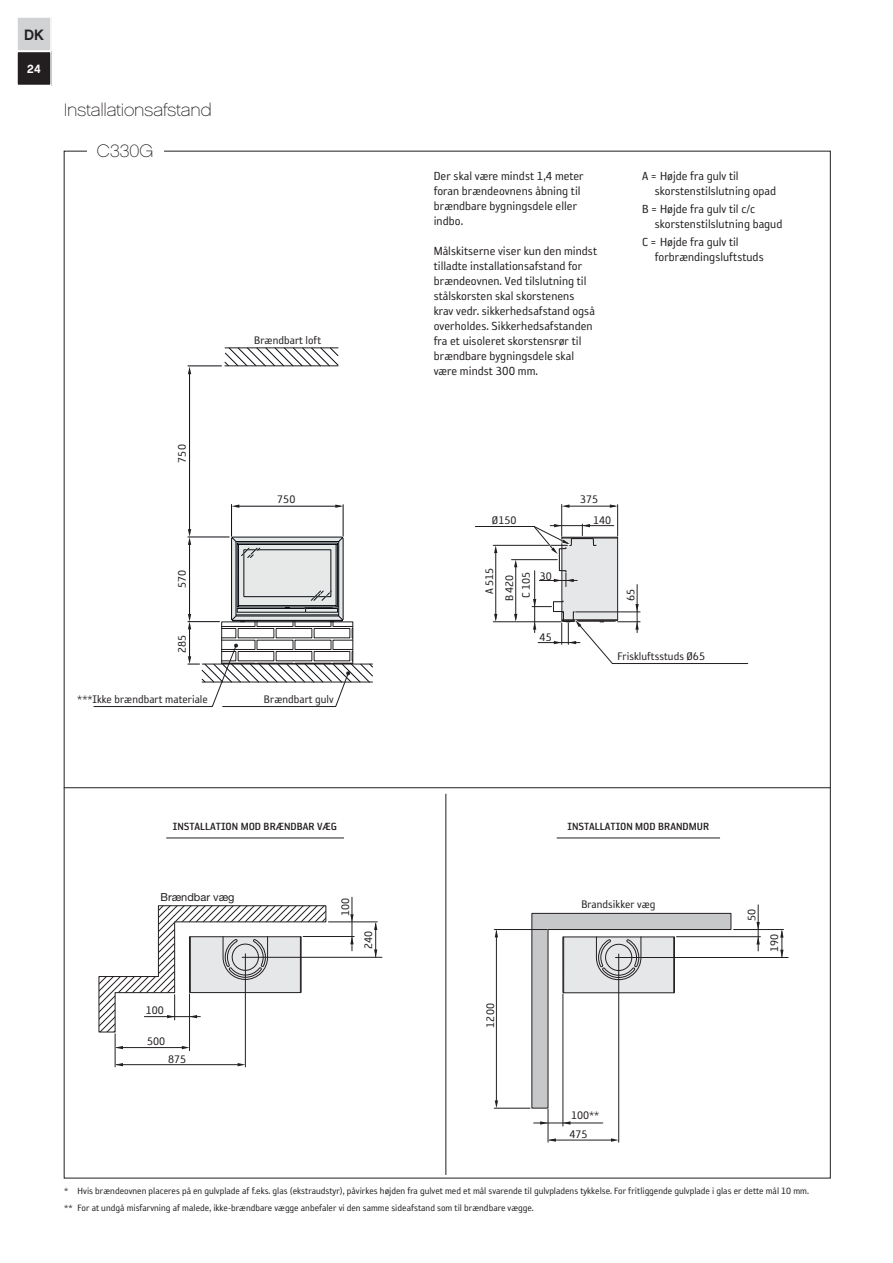
<style>
.page{position:relative;width:893px;height:1263px;background:#fff}
.page>*{position:absolute;margin:0;border:0;box-sizing:border-box;transform-origin:0 0}
.t1{font:18px "Chalet Paris Nineteen Sixty";letter-spacing:-.015em;color:#231f20}
.t2{font:15px "Chalet New York Nineteen Sixty";color:#231f20}
.t3{font:13.5px/15px "Reykjavik One OT A Gauge";color:#231f20}
.t4{font:12.6px/20px "Reykjavik One OT A Gauge";color:#231f20;text-align:center}
.t5{font:12px "Reykjavik One OT B Gauge";color:#231f20}
.t6{font:12px "Chalet New York Nineteen Sixty";color:#fff}
.t7{font:10.95px "Helvetica Neue LT Pro";color:#231f20}
.t8{font:10.5px/16.5px "Reykjavik One OT A Gauge";color:#231f20}
</style>
<div class="page">
<div style="left:17px;top:17px;width:34px;height:68px;background:#d1d2d4"></div>
<div style="left:16px;top:16px;width:36px;height:36px;border:2px solid #fff"></div>
<div style="left:17px;top:51px;width:34px;height:34px;background:#231f20"></div>
<div style="left:16px;top:51px;width:36px;height:35px;border:2px solid #fff"></div>
<hr style="left:557px;top:838px;width:163px;height:1px;background:#231f20">
<hr style="left:166px;top:838px;width:178px;height:1px;background:#231f20">
<hr style="left:64px;top:787px;width:766px;height:1px;background:#231f20">
<hr style="left:446px;top:794px;width:1px;height:381px;background:#231f20">
<svg style="left:231px;top:536px;width:113px;height:85px;background:#b7babb"></svg>
<hr style="left:237px;top:506px;width:103px;height:1px;background:#0a0d14">
<hr style="left:343px;top:505px;width:1px;height:31px;background:#0a0d14">
<svg style="left:232px;top:504px;width:7px;height:4px"></svg>
<svg style="left:335px;top:504px;width:8px;height:4px"></svg>
<hr style="left:231px;top:504px;width:1px;height:32px;background:#0a0d14">
<hr style="left:188px;top:366px;width:33px;height:1px;background:#0a0d14">
<hr style="left:188px;top:621px;width:32px;height:1px;background:#0a0d14">
<hr style="left:188px;top:537px;width:41px;height:1px;background:#0a0d14">
<hr style="left:189px;top:543px;width:1px;height:74px;background:#0a0d14">
<hr style="left:189px;top:372px;width:1px;height:160px;background:#0a0d14">
<svg style="left:188px;top:529px;width:3px;height:16px"></svg>
<svg style="left:188px;top:366px;width:3px;height:8px"></svg>
<hr style="left:189px;top:627px;width:1px;height:32px;background:#0a0d14">
<svg style="left:188px;top:614px;width:3px;height:15px"></svg>
<svg style="left:225px;top:348px;width:113px;height:17px"></svg>
<hr style="left:225px;top:347px;width:113px;height:1px;background:#231f20">
<hr style="left:225px;top:365px;width:113px;height:1px;background:#231f20">
<svg style="left:223px;top:623px;width:128px;height:20px"></svg>
<div style="left:221px;top:621px;width:132px;height:43px;border:1px solid #231f20"></div>
<svg style="left:93px;top:643px;width:280px;height:64px"></svg>
<hr style="left:567px;top:506px;width:48px;height:1px;background:#231f20">
<hr style="left:617px;top:505px;width:1px;height:31px;background:#231f20">
<svg style="left:562px;top:504px;width:7px;height:4px"></svg>
<svg style="left:610px;top:504px;width:7px;height:4px"></svg>
<hr style="left:561px;top:504px;width:1px;height:32px;background:#231f20">
<svg style="left:475px;top:524px;width:273px;height:140px"></svg>
<svg style="left:531px;top:912px;width:201px;height:197px"></svg>
<hr style="left:758px;top:905px;width:1px;height:46px;background:#231f20">
<hr style="left:676px;top:936px;width:84px;height:1px;background:#231f20">
<hr style="left:615px;top:957px;width:173px;height:1px;background:#231f20">
<hr style="left:733px;top:929px;width:50px;height:1px;background:#231f20">
<hr style="left:549px;top:1140px;width:64px;height:1px;background:#231f20">
<hr style="left:618px;top:954px;width:1px;height:188px;background:#231f20">
<hr style="left:563px;top:994px;width:1px;height:132px;background:#231f20">
<hr style="left:548px;top:1109px;width:1px;height:33px;background:#231f20">
<svg style="left:780px;top:930px;width:3px;height:27px"></svg>
<svg style="left:756px;top:937px;width:4px;height:7px"></svg>
<svg style="left:756px;top:922px;width:4px;height:7px"></svg>
<svg style="left:548px;top:1138px;width:8px;height:4px"></svg>
<svg style="left:611px;top:1138px;width:8px;height:4px"></svg>
<hr style="left:496px;top:931px;width:1px;height:172px;background:#231f20">
<hr style="left:494px;top:1108px;width:36px;height:1px;background:#231f20">
<hr style="left:494px;top:929px;width:53px;height:1px;background:#231f20">
<svg style="left:495px;top:930px;width:3px;height:7px"></svg>
<svg style="left:495px;top:1100px;width:3px;height:8px"></svg>
<hr style="left:534px;top:1123px;width:69px;height:1px;background:#231f20">
<svg style="left:563px;top:1121px;width:7px;height:4px"></svg>
<svg style="left:540px;top:1121px;width:8px;height:4px"></svg>
<hr style="left:375px;top:923px;width:1px;height:34px;background:#231f20">
<hr style="left:352px;top:897px;width:1px;height:54px;background:#231f20">
<hr style="left:303px;top:936px;width:51px;height:1px;background:#231f20">
<hr style="left:242px;top:957px;width:140px;height:1px;background:#231f20">
<hr style="left:328px;top:922px;width:49px;height:1px;background:#231f20">
<hr style="left:117px;top:1064px;width:123px;height:1px;background:#231f20">
<hr style="left:245px;top:954px;width:1px;height:113px;background:#231f20">
<hr style="left:189px;top:994px;width:1px;height:57px;background:#231f20">
<hr style="left:115px;top:1034px;width:1px;height:33px;background:#231f20">
<svg style="left:374px;top:922px;width:3px;height:8px"></svg>
<svg style="left:374px;top:949px;width:3px;height:8px"></svg>
<svg style="left:350px;top:937px;width:4px;height:7px"></svg>
<svg style="left:350px;top:914px;width:4px;height:8px"></svg>
<svg style="left:98px;top:905px;width:229px;height:128px"></svg>
<svg style="left:115px;top:1063px;width:8px;height:3px"></svg>
<svg style="left:238px;top:1063px;width:7px;height:3px"></svg>
<hr style="left:117px;top:1047px;width:68px;height:1px;background:#231f20">
<svg style="left:115px;top:1046px;width:8px;height:3px"></svg>
<svg style="left:182px;top:1046px;width:7px;height:3px"></svg>
<p class="t2" style="left:24px;top:25px;width:21px">DK</p>
<p class="t6" style="left:27px;top:61px;width:15px">24</p>
<h1 class="t1" style="left:64px;top:99px;width:149px">Installationsafstand</h1>
<h1 class="t1" style="left:97px;top:140px;width:58px">C330G</h1>
<p class="t4" style="left:172px;top:463px;width:20px;rotate:-90deg">750</p>
<p class="t4" style="left:172px;top:588px;width:20px;rotate:-90deg">570</p>
<p class="t4" style="left:172px;top:653px;width:20px;rotate:-90deg">285</p>
<p class="t4" style="left:254px;top:331px;width:69px">Brændbart loft</p>
<p class="t4" style="left:277px;top:489px;width:20px">750</p>
<p class="t4" style="left:77px;top:689px;width:132px">***Ikke brændbart materiale</p>
<p class="t4" style="left:264px;top:689px;width:71px">Brændbart gulv</p>
<p class="t3" style="left:434px;top:169px;width:152px">Der skal være mindst 1,4 meter foran brændeovnens åbning til brændbare bygningsdele eller indbo.</p>
<p class="t3" style="left:434px;top:244px;width:165px">Målskitserne viser kun den mindst tilladte installationsafstand for brændeovnen. Ved tilslutning til stålskorsten skal skorstenens krav vedr. sikkerhedsafstand også overholdes. Sikkerhedsafstanden fra et uisoleret skorstensrør til brændbare bygningsdele skal være mindst 300 mm.</p>
<p class="t3" style="left:655px;top:169px;width:123px;text-indent:-13px">A = Højde fra gulv til skorstenstilslutning opad</p>
<p class="t3" style="left:655px;top:202px;width:129px;text-indent:-13px">B = Højde fra gulv til c/c skorstenstilslutning bagud</p>
<p class="t3" style="left:655px;top:235px;width:110px;text-indent:-13px">C = Højde fra gulv til forbrændingsluftstuds</p>
<p class="t4" style="left:492px;top:510px;width:26px">Ø150</p>
<p class="t4" style="left:480px;top:601px;width:35px;rotate:-90deg">A 515<br>B 420</p>
<p class="t4" style="left:516px;top:598px;width:28px;rotate:-90deg">C 105</p>
<p class="t4" style="left:540px;top:566px;width:14px">30</p>
<p class="t4" style="left:540px;top:627px;width:14px">45</p>
<p class="t4" style="left:593px;top:489px;width:20px;line-height:20.5px;text-align:left;text-indent:-13px">375<br>140</p>
<p class="t4" style="left:621px;top:601px;width:14px;rotate:-90deg">65</p>
<p class="t4" style="left:618px;top:646px;width:89px">Friskluftsstuds Ø65</p>
<p class="t5" style="left:173px;top:820px;width:166px">INSTALLATION MOD BRÆNDBAR VÆG</p>
<p class="t5" style="left:568px;top:820px;width:143px">INSTALLATION MOD BRANDMUR</p>
<p class="t7" style="left:160px;top:890px;width:76px">Brændbar væg</p>
<p class="t4" style="left:146px;top:1000px;width:20px">100</p>
<p class="t4" style="left:147px;top:1031px;width:20px">500</p>
<p class="t4" style="left:168px;top:1049px;width:20px">875</p>
<p class="t4" style="left:335px;top:916px;width:20px;rotate:-90deg">100</p>
<p class="t4" style="left:358px;top:949px;width:20px;rotate:-90deg">240</p>
<p class="t4" style="left:480px;top:1027px;width:26px;rotate:-90deg">1200</p>
<p class="t4" style="left:581px;top:894px;width:75px">Brandsikker væg</p>
<p class="t4" style="left:571px;top:1105px;width:30px">100**</p>
<p class="t4" style="left:569px;top:1124px;width:20px">475</p>
<p class="t4" style="left:742px;top:921px;width:14px;rotate:-90deg">50</p>
<p class="t4" style="left:765px;top:952px;width:20px;rotate:-90deg">190</p>
<p class="t8" style="left:64px;top:1183px;width:746px">* Hvis brændeovnen placeres på en gulvplade af f.eks. glas (ekstraudstyr), påvirkes højden fra gulvet med et mål svarende til gulvpladens tykkelse. For fritliggende gulvplade i glas er dette mål 10 mm. ** For at undgå misfarvning af malede, ikke-brændbare vægge anbefaler vi den samme sideafstand som til brændbare vægge.</p>
</div>
